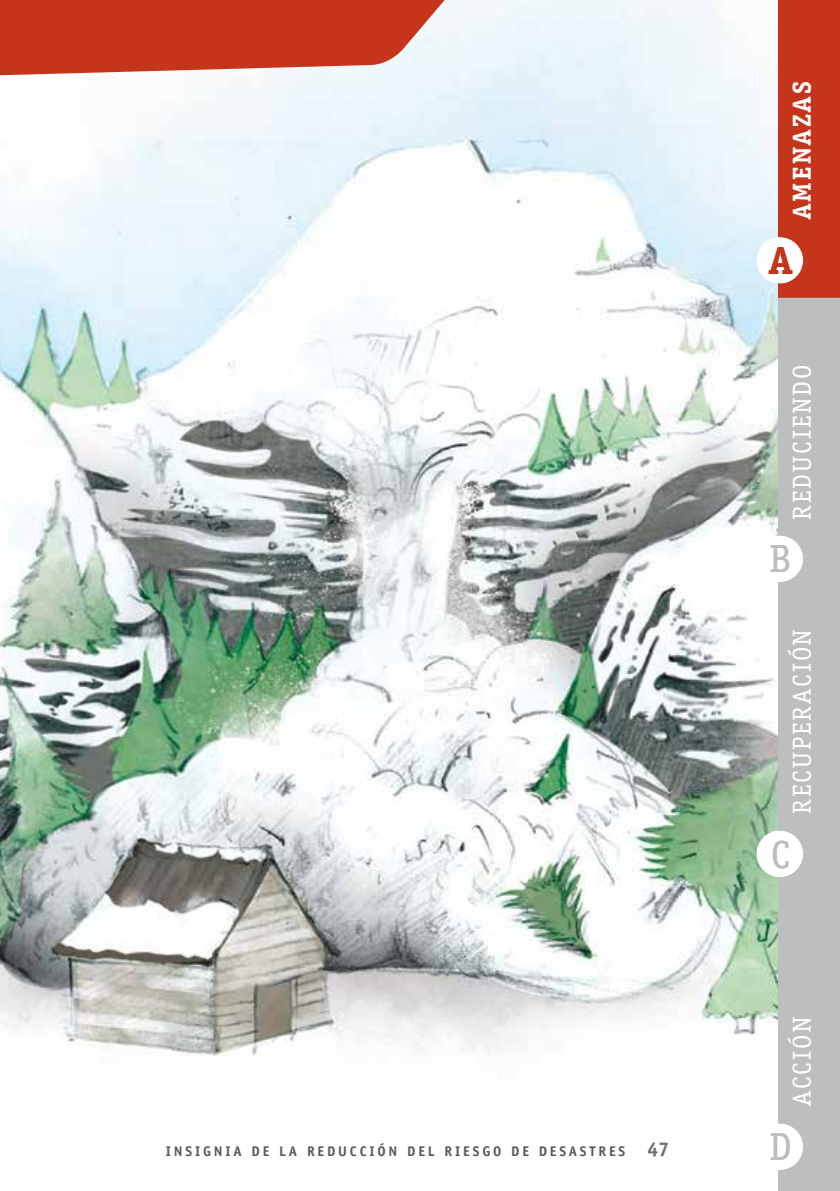
<style>
.page{position:relative;width:840px;height:1191px;background:#fff}
.page>*{position:absolute;margin:0;border:0;box-sizing:border-box;transform-origin:0 0}
.t1{font:39.2px "Officina Ser ITC Std";color:#bcbec0}
.t2{font:700 39.2px "Officina Ser ITC Std";color:#c5351c}
.t3{font:26px "Officina Ser ITC Std";letter-spacing:.08em;color:#fff}
.t4{font:700 26px "Officina Ser ITC Std";letter-spacing:.1em;color:#fff}
.t5{font:700 20px "Officina Sans Std";color:#6d6e71}
.t6{font:700 14px "Officina Sans Std";letter-spacing:.2em;color:#58595b}
</style>
<div class="page">
<img style="left:0;top:0;width:777px;height:1057px">
<svg style="left:0;top:0;width:485px;height:81px;background:#d06856"></svg>
<div style="left:756px;top:830px;width:46px;height:47px;background:#fff;border-radius:50%"></div>
<div style="left:756px;top:535px;width:46px;height:47px;background:#fff;border-radius:50%"></div>
<div style="left:756px;top:237px;width:46px;height:47px;background:#fff;border-radius:50%"></div>
<svg style="left:777px;top:0;width:62px;height:1191px;background:#c2a39e"></svg>
<p class="t6" style="left:166px;top:1142px;width:461px">INSIGNIA DE LA REDUCCIÓN DEL RIESGO DE DESASTRES</p>
<h3 class="t5" style="left:646px;top:1136px;width:24px">47</h3>
<h2 class="t4" style="left:785px;top:219px;width:140px;rotate:-90deg">AMENAZAS</h2>
<h1 class="t2" style="left:769px;top:237px;width:24px">A</h1>
<h2 class="t3" style="left:786px;top:520px;width:157px;rotate:-90deg">REDUCIENDO</h2>
<h1 class="t1" style="left:769px;top:536px;width:24px">B</h1>
<h2 class="t3" style="left:786px;top:814px;width:186px;rotate:-90deg">RECUPERACIÓN</h2>
<h1 class="t1" style="left:770px;top:831px;width:20px">C</h1>
<h2 class="t3" style="left:786px;top:1106px;width:90px;rotate:-90deg">ACCIÓN</h2>
<h1 class="t1" style="left:769px;top:1124px;width:24px">D</h1>
</div>
